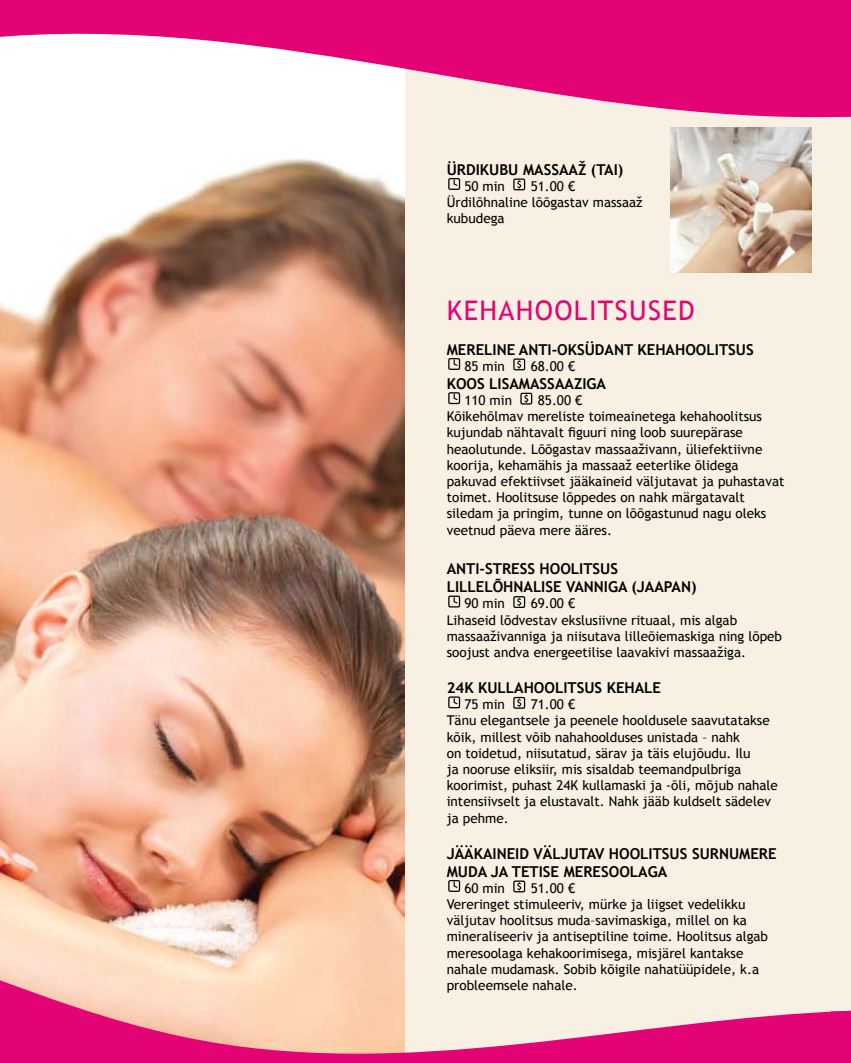
<style>
.page{position:relative;width:851px;height:1063px;background:#fff}
.page>*{position:absolute;margin:0;border:0;box-sizing:border-box;transform-origin:0 0}
.t1{font:27px "Trebuchet MS";color:#e40375}
.t2{font:700 15px/18px "Trebuchet MS";color:#000}
.t3{font:13.5px/16.2px "Trebuchet MS";color:#000}
</style>
<div class="page">
<div style="left:0;top:0;width:850px;height:1063px;background:#f8f0e2"></div>
<img style="left:0;top:154px;width:404px;height:819px">
<svg style="left:0;top:973px;width:830px;height:90px"></svg>
<svg style="left:0;top:0;width:830px;height:154px"></svg>
<svg style="left:830px;top:1010px;width:20px;height:53px"></svg>
<div style="left:830px;top:0;width:20px;height:117px;background:#e40375"></div>
<svg style="left:448px;top:178px;width:12px;height:12px"></svg>
<svg style="left:513px;top:178px;width:12px;height:12px"></svg>
<svg style="left:448px;top:358px;width:12px;height:12px"></svg>
<svg style="left:513px;top:358px;width:12px;height:12px"></svg>
<svg style="left:448px;top:392px;width:12px;height:12px"></svg>
<svg style="left:520px;top:393px;width:12px;height:12px"></svg>
<svg style="left:448px;top:596px;width:12px;height:12px"></svg>
<svg style="left:513px;top:596px;width:12px;height:12px"></svg>
<svg style="left:448px;top:696px;width:12px;height:12px"></svg>
<svg style="left:513px;top:697px;width:12px;height:12px"></svg>
<svg style="left:448px;top:880px;width:12px;height:12px"></svg>
<svg style="left:513px;top:880px;width:12px;height:12px"></svg>
<img style="left:670px;top:128px;width:141px;height:144px">
<p class="t2" style="left:446px;top:160px;width:178px">ÜRDIKUBU MASSAAŽ (Tai )</p>
<p class="t3" style="left:464px;top:178px;width:42px">50 min</p>
<p class="t3" style="left:446px;top:178px;width:197px;text-indent:84px">51.00 €<br>Ürdilõhnaline lõõgastav massaaž kubudega</p>
<h1 class="t1" style="left:446px;top:295px;width:17px">Keh</h1>
<h1 class="t1" style="left:498px;top:295px;width:37px">ahoo</h1>
<h1 class="t1" style="left:574px;top:295px;width:90px">litsused</h1>
<p class="t2" style="left:446px;top:340px;width:240px">MERELINE ANTI-OKSÜDANT KEHAHOO</p>
<p class="t2" style="left:706px;top:340px;width:49px">LITSUS</p>
<p class="t3" style="left:464px;top:358px;width:42px">85 min</p>
<p class="t3" style="left:530px;top:358px;width:46px">68.00 €</p>
<p class="t2" style="left:446px;top:374px;width:161px">KOO S LISAMASSAAZIGA</p>
<p class="t3" style="left:464px;top:392px;width:49px">110 min</p>
<p class="t3" style="left:446px;top:392px;width:339px;text-indent:91px">85.00 €<br>Kõikehõlmav mereliste toimeainetega kehahoolitsus kujundab nähtavalt figuuri ning loob suurepärase heaolutunde. Lõõgastav massaaživann, üliefektiivne koorija, kehamähis ja massaaž eeterlike õlidega pakuvad efektiivset jääkaineid väljutavat ja puhastavat toimet. Hoolitsuse lõppedes on nahk märgatavalt siledam ja pringim, tunne on lõõgastunud nagu oleks veetnud päeva mere ääres.</p>
<p class="t2" style="left:446px;top:560px;width:104px">ANTI-STRESS HOO</p>
<p class="t2" style="left:571px;top:560px;width:49px">LITSUS</p>
<p class="t2" style="left:446px;top:578px;width:57px">LILLELÕHN</p>
<p class="t2" style="left:523px;top:578px;width:175px">ALISE VANN IGA (JAAPAN)</p>
<p class="t3" style="left:464px;top:596px;width:42px">90 min</p>
<p class="t3" style="left:446px;top:596px;width:337px;text-indent:84px">69.00 €<br>Lihaseid lõdvestav ekslusiivne rituaal, mis algab massaaživanniga ja niisutava lilleõiemaskiga ning lõpeb soojust andva energeetilise laavakivi massaažiga.</p>
<p class="t2" style="left:446px;top:679px;width:88px">24K KULLAHOO</p>
<p class="t2" style="left:555px;top:679px;width:108px">LITSUS KEHALE</p>
<p class="t3" style="left:464px;top:697px;width:42px">75 min</p>
<p class="t3" style="left:446px;top:697px;width:332px;text-indent:84px">71.00 €<br>Tänu elegantsele ja peenele hooldusele saavutatakse kõik, millest võib nahahoolduses unistada – nahk<br>on toidetud, niisutatud, särav ja täis elujõudu. Ilu<br>ja nooruse eliksiir, mis sisaldab teemandpulbriga koorimist, puhast 24K kullamaski ja -õli, mõjub nahale intensiivselt ja elustavalt. Nahk jääb kuldselt sädelev ja pehme.</p>
<p class="t2" style="left:446px;top:844px;width:173px">JÄÄKAINEID VÄLJUTAV HOO</p>
<p class="t2" style="left:446px;top:844px;width:331px;text-indent:193px">LITSUS SURNUMERE<br>MUDA JA TETISE MERESOO LAGA</p>
<p class="t3" style="left:464px;top:880px;width:42px">60 min</p>
<p class="t3" style="left:446px;top:880px;width:323px;text-indent:84px">51.00 €<br>Vereringet stimuleeriv, mürke ja liigset vedelikku väljutav hoolitsus muda–savimaskiga, millel on ka mineraliseeriv ja antiseptiline toime. Hoolitsus algab meresoolaga kehakoorimisega, misjärel kantakse nahale mudamask. Sobib kõigile nahatüüpidele, k.a probleemsele nahale.</p>
</div>
